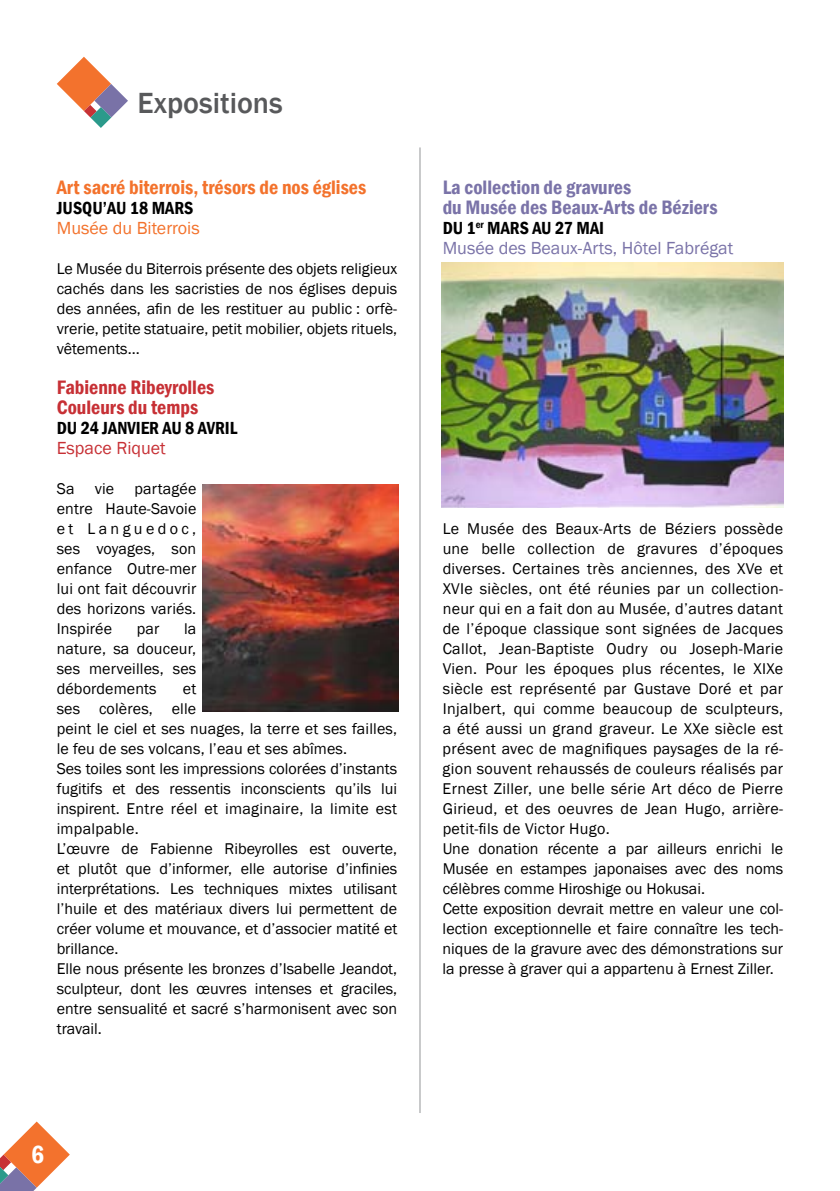
<style>
.page{position:relative;width:840px;height:1191px;background:#fff}
.page>*{position:absolute;margin:0;border:0;box-sizing:border-box;transform-origin:0 0}
.t1{font:500 30px "Franklin Gothic";color:#58595b}
.t2{font:600 condensed 25.6px "Franklin Gothic";color:#fff}
.t3{font:600 condensed 20px/20px "Franklin Gothic";color:#7a73a8}
.t4{font:600 condensed 20px "Franklin Gothic";color:#f3722c}
.t5{font:600 condensed 20px/20px "Franklin Gothic";color:#c73035}
.t6{font:18px/20px "Franklin Gothic";color:#7a73a8}
.t7{font:600 condensed 18px "Franklin Gothic";color:#000}
.t8{font:18px "Franklin Gothic";color:#f3722c}
.t9{font:18px "Franklin Gothic";color:#c73035}
.t10{font:16px/20px "Franklin Gothic";color:#000;text-align:justify}
.t11{font:16px/20px "Franklin Gothic";letter-spacing:.02em;color:#000}
.s1{font-weight:600;font-stretch:condensed;color:#000}
</style>
<div class="page">
<svg style="left:0;top:1121px;width:70px;height:70px"></svg>
<svg style="left:57px;top:57px;width:71px;height:71px"></svg>
<img style="left:202px;top:485px;width:196px;height:226px">
<img style="left:441px;top:262px;width:341px;height:246px">
<hr style="left:419px;top:147px;width:1px;height:966px;background:#939598">
<h1 class="t1" style="left:137px;top:85px;width:147px">Expositions</h1>
<p class="t4" style="left:57px;top:173px;width:311px">Art sacré biterrois, trésors de nos églises</p>
<p class="t7" style="left:57px;top:195px;width:128px">jusqu’au 18 mars</p>
<p class="t8" style="left:57px;top:216px;width:144px">Musée du Biterrois</p>
<p class="t10" style="left:57px;top:259px;width:342px">Le Musée du Biterrois présente des objets religieux cachés dans les sacristies de nos églises depuis des années, afin de les restituer au public : orfè&shy;vrerie, petite statuaire, petit mobilier, objets rituels, vêtements...</p>
<p class="t5" style="left:57px;top:377px;width:159px">Fabienne Ribeyrolles<br>Couleurs du temps</p>
<p class="t7" style="left:57px;top:415px;width:70px">du 24 janvier</p>
<p class="t7" style="left:162px;top:415px;width:76px">au 8 avri l</p>
<p class="t9" style="left:57px;top:436px;width:110px">Espace Riquet</p>
<p class="t10" style="left:57px;top:479px;width:19px">Sa</p>
<p class="t10" style="left:95px;top:479px;width:21px">vie</p>
<p class="t10" style="left:57px;top:479px;width:141px;text-indent:78px">partagée entre Haute-Savoie et Languedoc, ses voyages, son enfance Outre-mer lui ont fait découvrir des horizons variés.<br>Inspirée</p>
<p class="t10" style="left:57px;top:619px;width:141px;text-indent:127px">la nature, sa douceur, ses merveilles, ses débordements</p>
<p class="t10" style="left:137px;top:619px;width:24px">par</p>
<p class="t10" style="left:57px;top:679px;width:342px;text-align:left;text-indent:126px">et<br>ses colères, elle<br>peint le ciel et ses nuages, la terre et ses failles, le feu de ses volcans, l’eau et ses abîmes.<br>Ses toiles sont les impressions colorées d’instants fugitifs et des ressentis inconscients qu’ils lui inspirent. Entre réel et imaginaire, la limite est impalpable.<br>L’œuvre de Fabienne Ribeyrolles est ouverte, et plutôt que d’informer, elle autorise d’infinies interprétations. Les techniques mixtes utilisant l’huile et des matériaux divers lui permettent de créer volume et mouvance, et d’associer matité et brillance.<br>Elle nous présente les bronzes d’Isabelle Jeandot, sculpteur, dont les œuvres intenses et graciles, entre sensualité et sacré s’harmonisent avec son travail.</p>
<h2 class="t2" style="left:31px;top:1137px;width:15px">6</h2>
<p class="t3" style="left:442px;top:177px;width:276px">La collection de gravures<br>du Musée des Beaux-Arts de Béziers</p>
<p class="t6" style="left:442px;top:218px;width:292px"><span class="s1">du 1</span><sup>er</sup> <span class="s1">mars au 27 mai<br></span>Musée des Beaux-Arts, Hôtel Fabrégat</p>
<p class="t11" style="left:442px;top:519px;width:342px">Le Musée des Beaux-Arts de Béziers possède une belle collection de gravures d’époques diverses. Certaines très anciennes, des XVe et XVIe siècles, ont été réunies par un collection&shy;neur qui en a fait don au Musée, d’autres datant de l’époque classique sont signées de Jacques Callot, Jean-Baptiste Oudry ou Joseph-Marie Vien. Pour les époques plus récentes, le XIXe siècle est représenté par Gustave Doré et par Injalbert, qui comme beaucoup de sculpteurs, a été aussi un grand graveur. Le XXe siècle est présent avec de magnifiques paysages de la ré&shy;gion souvent rehaussés de couleurs réalisés par Ernest Ziller, une belle série Art déco de Pierre Girieud, et des oeuvres de Jean Hugo, arrière&shy;petit-fils de Victor Hugo.<br>Une donation récente a par ailleurs enrichi le Musée en estampes japonaises avec des noms célèbres comme Hiroshige ou Hokusai.<br>Cette exposition devrait mettre en valeur une col&shy;lection exceptionnelle et faire connaître les tech&shy;niques de la gravure avec des démonstrations sur la presse à graver qui a appartenu à Ernest Ziller.</p>
</div>
